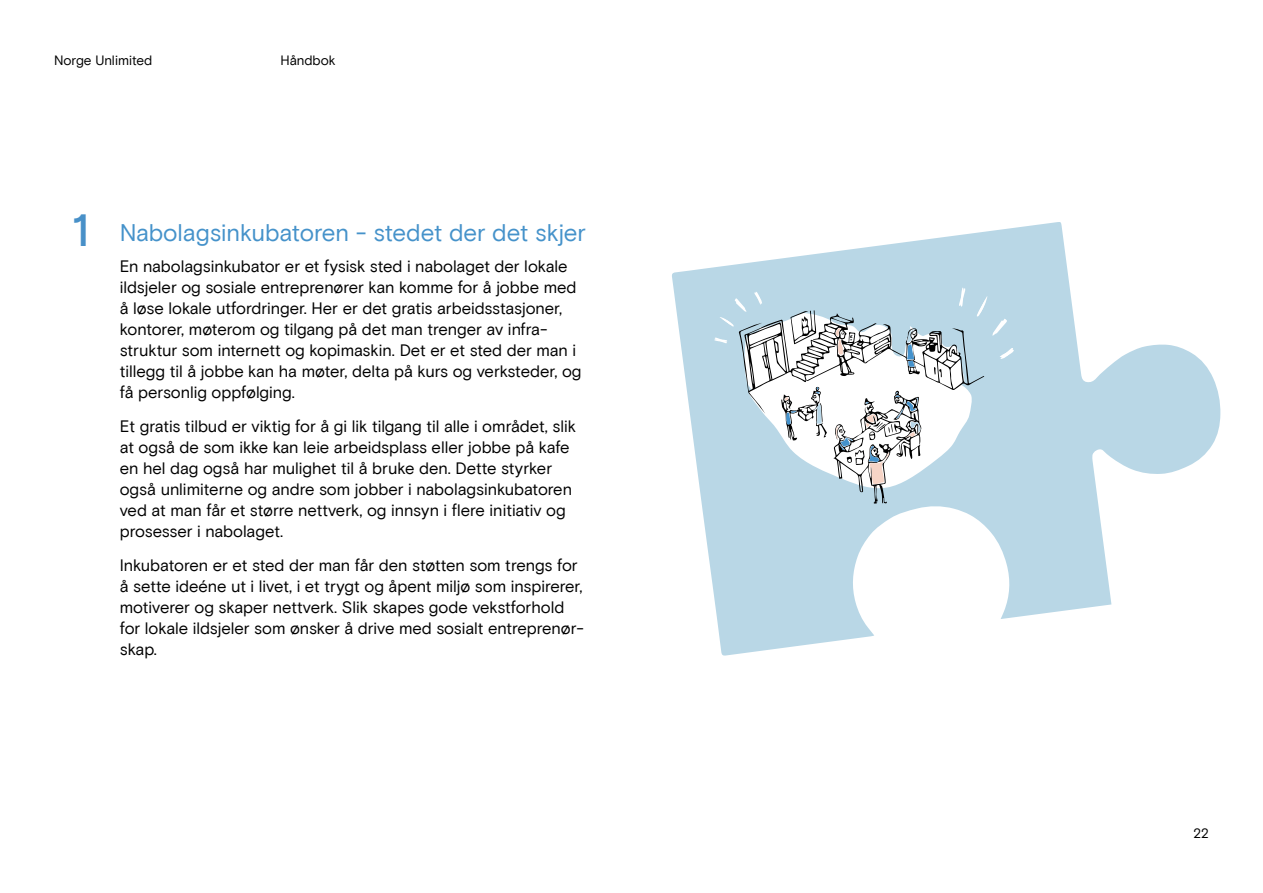
<style>
.page{position:relative;width:1263px;height:893px;background:#fff}
.page>*{position:absolute;margin:0;border:0;box-sizing:border-box;transform-origin:0 0}
.t1{font:24px "Basis Grotesque Pro";color:#4592ca}
.t2{font:16.5px/21px "Basis Grotesque Pro";color:#000}
.t3{font:13.5px "Basis Grotesque Pro";color:#000}
.s1{font-weight:500;font-size:45px;color:#4890c8}
</style>
<div class="page">
<svg style="left:672px;top:222px;width:548px;height:434px"></svg>
<svg style="left:714px;top:288px;width:300px;height:216px"></svg>
<p class="t3" style="left:54px;top:52px;width:100px">Norge Unlimited</p>
<p class="t3" style="left:281px;top:52px;width:56px">Håndbok</p>
<h1 class="t1" style="left:72px;top:218px;width:515px"><span class="s1">1</span> Nabolagsinkubatoren - stedet der det skjer</h1>
<p class="t2" style="left:120px;top:257px;width:463px">En nabolagsinkubator er et fysisk sted i nabolaget der lokale ildsjeler og sosiale entreprenører kan komme for å jobbe med å løse lokale utfordringer. Her er det gratis arbeidsstasjoner, kontorer, møterom og tilgang på det man trenger av infra&shy;struktur som internett og kopimaskin. Det er et sted der man i tillegg til å jobbe kan ha møter, delta på kurs og verksteder, og få personlig oppfølging.</p>
<p class="t2" style="left:120px;top:417px;width:458px">Et gratis tilbud er viktig for å gi lik tilgang til alle i området, slik at også de som ikke kan leie arbeidsplass eller jobbe på kafe en hel dag også har mulighet til å bruke den. Dette styrker også unlimiterne og andre som jobber i nabolagsinkubatoren ved at man får et større nettverk, og innsyn i flere initiativ og prosesser i nabolaget.</p>
<p class="t2" style="left:120px;top:556px;width:466px">Inkubatoren er et sted der man får den støtten som trengs for å sette ideéne ut i livet, i et trygt og åpent miljø som inspirerer, motiverer og skaper nettverk. Slik skapes gode vekstforhold for lokale ildsjeler som ønsker å drive med sosialt entreprenør&shy;skap.</p>
<p class="t3" style="left:1193px;top:825px;width:17px">22</p>
</div>
